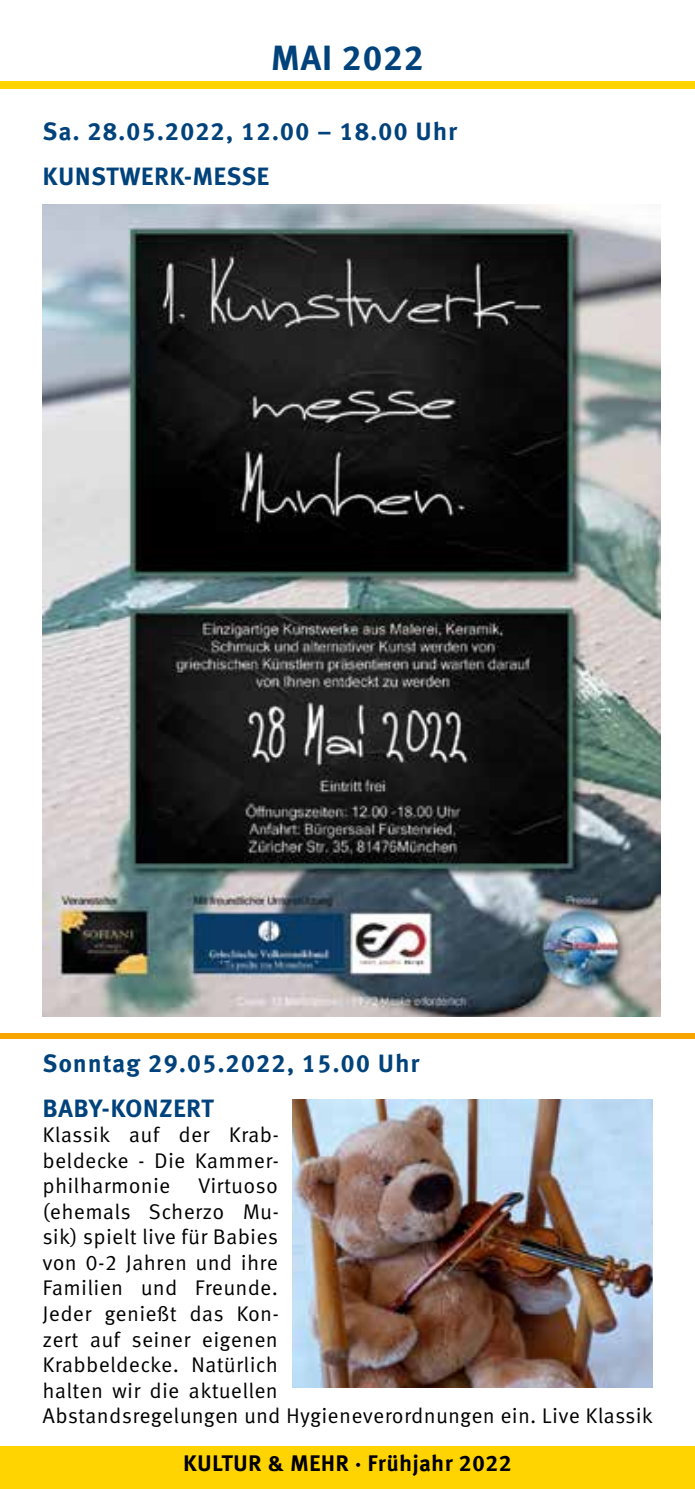
<style>
.page{position:relative;width:695px;height:1489px;background:#fff}
.page>*{position:absolute;margin:0;border:0;box-sizing:border-box;transform-origin:0 0}
.t1{font:700 35px "Meta Corr";letter-spacing:.01em;color:#00427b}
.t2{font:700 25px/45px "Meta Corr";letter-spacing:.03em;color:#00427b}
.t3{font:700 22.5px "Meta Corr";letter-spacing:.01em;color:#000}
.t4{font:21.25px/25.5px "Meta Corr";letter-spacing:.01em;color:#000;text-align:justify}
</style>
<div class="page">
<div style="left:0;top:81px;width:694px;height:8px;background:#ffd400"></div>
<div style="left:0;top:1446px;width:694px;height:42px;background:#ffd400"></div>
<img style="left:43px;top:204px;width:617px;height:812px">
<div style="left:0;top:1033px;width:694px;height:6px;background:#f7a500"></div>
<img style="left:292px;top:1099px;width:360px;height:288px">
<h1 class="t1" style="left:271px;top:37px;width:155px">MAI 2022</h1>
<p class="t2" style="left:43px;top:109px;width:416px">Sa. 28.05.2022, 12.00 – 18.00 Uhr<br>KUNSTWERK-MESSE</p>
<p class="t2" style="left:43px;top:1040px;width:378px">Sonntag 29.05.2022, 15.00 Uhr<br>BABY-KONZERT</p>
<p class="t4" style="left:43px;top:1122px;width:238px">Klassik auf der Krab&shy;beldecke - Die Kammer&shy;philharmonie</p>
<p class="t4" style="left:43px;top:1173px;width:612px;text-align:left;text-indent:155px">Virtuoso<br>(ehemals Scherzo Mu-<br>sik) spielt live für Babies<br>von 0-2 Jahren und ihre<br>Familien und Freunde.<br>Jeder genießt das Kon-<br>zert auf seiner eigenen<br>Krabbeldecke. Natürlich<br>halten wir die aktuellen<br>Abstandsregelungen und Hygieneverordnungen ein. Live Klassik</p>
<p class="t3" style="left:183px;top:1449px;width:330px">KULTUR &amp; MEHR · Frühjahr 2022</p>
</div>
